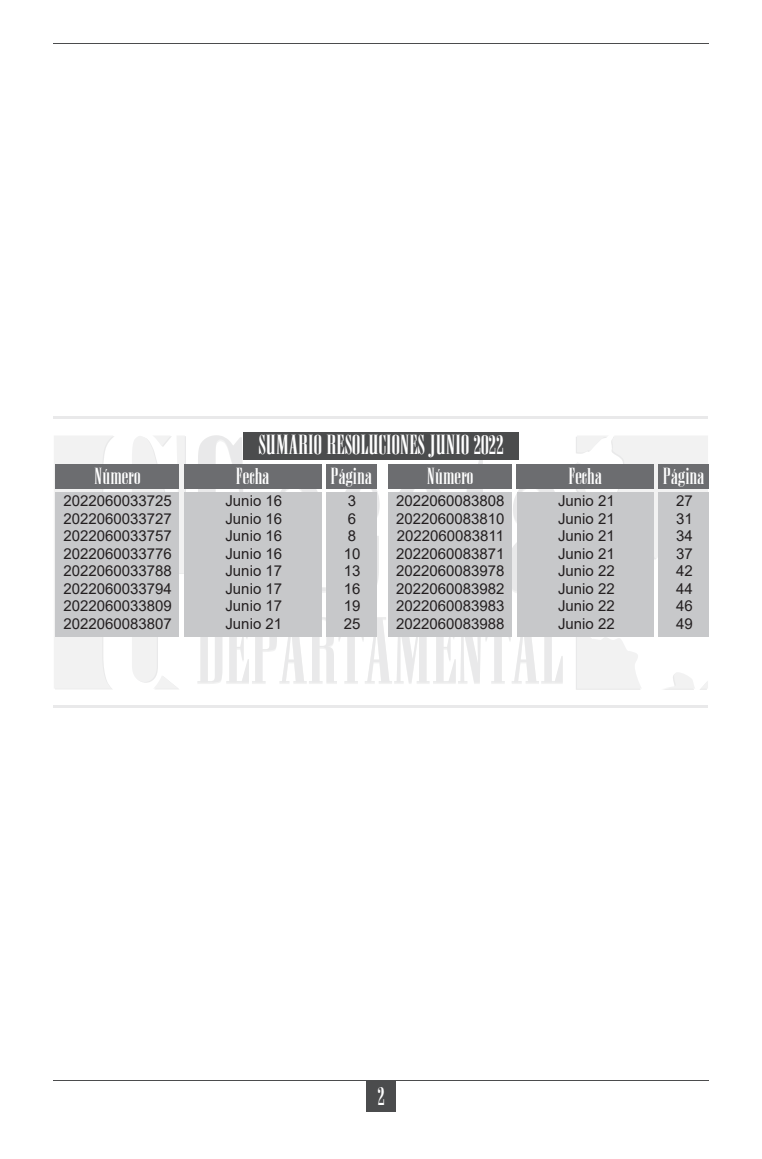
<style>
.page{position:relative;width:762px;height:1159px;background:#fff}
.page>*{position:absolute;margin:0;border:0;box-sizing:border-box;transform-origin:0 0}
.t1{font:23.75px "Anatevka";color:#fff}
.t2{font:22.5px "Anatevka";color:#fff}
.t3{font:20px "Anatevka";color:#fff}
.t4{font:15px/17.5px "Arial";color:#231f20;text-align:justify}
</style>
<div class="page">
<svg style="left:198px;top:435px;width:55px;height:58px"></svg>
<svg style="left:272px;top:481px;width:54px;height:113px"></svg>
<svg style="left:343px;top:481px;width:36px;height:113px"></svg>
<svg style="left:397px;top:489px;width:46px;height:4px"></svg>
<svg style="left:458px;top:460px;width:36px;height:33px"></svg>
<svg style="left:509px;top:489px;width:54px;height:104px"></svg>
<svg style="left:197px;top:617px;width:366px;height:67px"></svg>
<hr style="left:54px;top:705px;width:654px;height:2px;background:#4b4c4d">
<hr style="left:54px;top:416px;width:654px;height:2px;background:#4b4c4d">
<svg style="left:132px;top:436px;width:54px;height:253px"></svg>
<svg style="left:54px;top:436px;width:61px;height:253px"></svg>
<svg style="left:576px;top:436px;width:132px;height:141px"></svg>
<svg style="left:664px;top:672px;width:44px;height:18px"></svg>
<svg style="left:576px;top:637px;width:65px;height:53px"></svg>
<div style="left:366px;top:1080px;width:30px;height:31px;background:#4b4c4d"></div>
<hr style="left:53px;top:1080px;width:656px;height:1px;background:#4b4c4d">
<hr style="left:53px;top:43px;width:656px;height:1px;background:#4b4c4d">
<div style="left:243px;top:432px;width:275px;height:28px;background:#4b4c4d"></div>
<div style="left:55px;top:464px;width:124px;height:25px;background:#6c6d70"></div>
<div style="left:184px;top:464px;width:137px;height:25px;background:#6c6d70"></div>
<div style="left:326px;top:464px;width:50px;height:25px;background:#6c6d70"></div>
<div style="left:55px;top:493px;width:124px;height:144px;background:#c7c8ca"></div>
<div style="left:185px;top:493px;width:136px;height:144px;background:#c7c8ca"></div>
<div style="left:326px;top:493px;width:50px;height:144px;background:#c7c8ca"></div>
<div style="left:388px;top:464px;width:124px;height:25px;background:#6c6d70"></div>
<div style="left:516px;top:464px;width:138px;height:25px;background:#6c6d70"></div>
<div style="left:659px;top:464px;width:50px;height:25px;background:#6c6d70"></div>
<div style="left:388px;top:493px;width:124px;height:144px;background:#c7c8ca"></div>
<div style="left:517px;top:493px;width:137px;height:144px;background:#c7c8ca"></div>
<div style="left:659px;top:493px;width:50px;height:144px;background:#c7c8ca"></div>
<h3 class="t3" style="left:94px;top:464px;width:47px">Número</h3>
<p class="t4" style="left:63px;top:492px;width:110px">2022060033725<br>2022060033727<br>2022060033757<br>2022060033776<br>2022060033788<br>2022060033794<br>2022060033809<br>2022060083807</p>
<h1 class="t1" style="left:258px;top:431px;width:247px">SUMARIO RESOLUCIONES JUNIO 2022</h1>
<h3 class="t3" style="left:236px;top:464px;width:35px">Fecha</h3>
<p class="t4" style="left:225px;top:492px;width:58px">Junio 16<br>Junio 16<br>Junio 16<br>Junio 16<br>Junio 17<br>Junio 17<br>Junio 17<br>Junio 21</p>
<h3 class="t3" style="left:330px;top:464px;width:43px">Página</h3>
<p class="t4" style="left:344px;top:492px;width:18px;text-align:left">3<br>6<br>8<br>10<br>13<br>16<br>19<br>25</p>
<h3 class="t3" style="left:427px;top:464px;width:47px">Número</h3>
<p class="t4" style="left:396px;top:492px;width:110px">2022060083808<br>2022060083810<br>2022060083811<br>2022060083871<br>2022060083978<br>2022060083982<br>2022060083983<br>2022060083988</p>
<h3 class="t3" style="left:568px;top:464px;width:35px">Fecha</h3>
<p class="t4" style="left:558px;top:492px;width:58px">Junio 21<br>Junio 21<br>Junio 21<br>Junio 21<br>Junio 22<br>Junio 22<br>Junio 22<br>Junio 22</p>
<h3 class="t3" style="left:662px;top:464px;width:43px">Página</h3>
<p class="t4" style="left:676px;top:492px;width:18px">27<br>31<br>34<br>37<br>42<br>44<br>46<br>49</p>
<h2 class="t2" style="left:377px;top:1082px;width:9px">2</h2>
</div>
